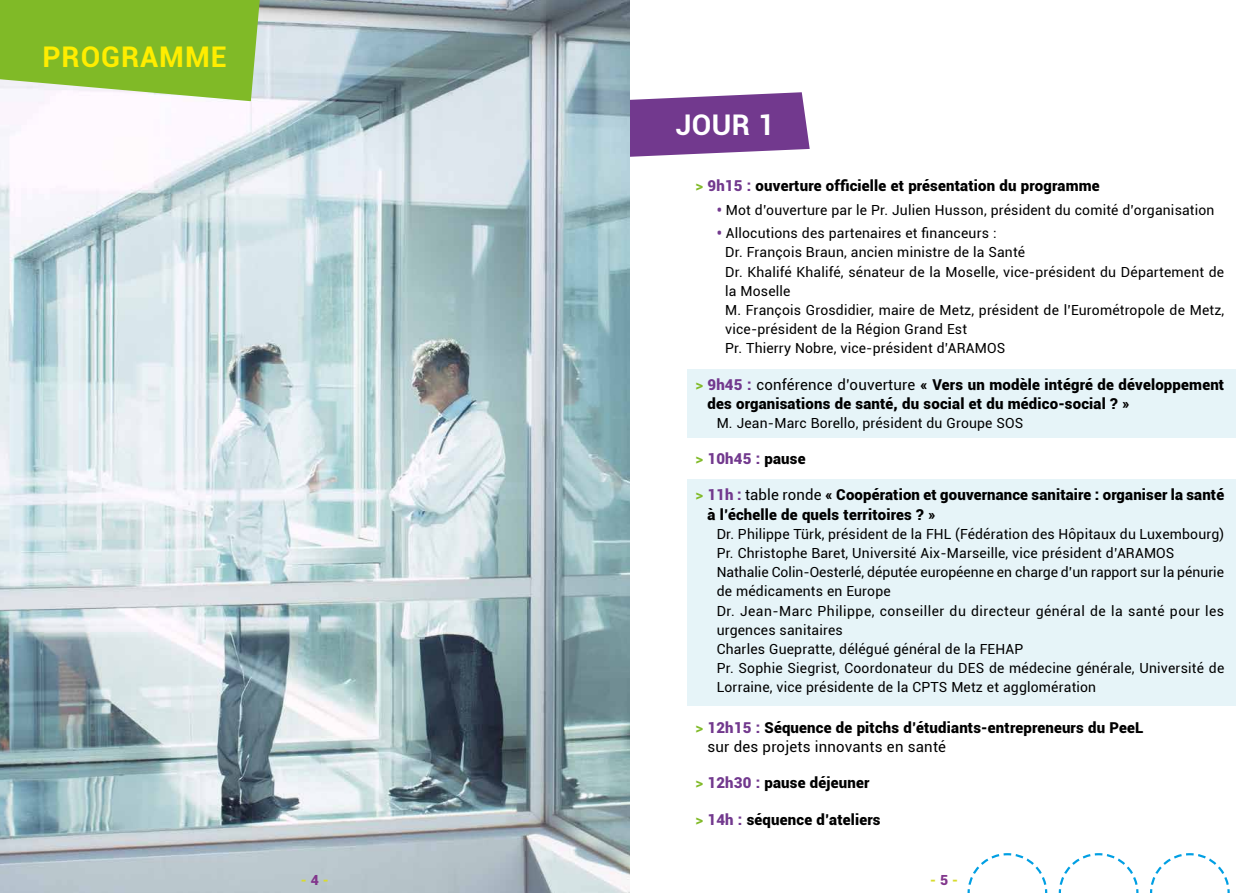
<style>
.page{position:relative;width:1259px;height:893px;background:#fff}
.page>*{position:absolute;margin:0;border:0;box-sizing:border-box;transform-origin:0 0}
.t1{font:700 28.5px "Roboto";letter-spacing:.035em;color:#ffed00}
.t2{font:700 28.5px "Roboto";color:#fff}
.t3{font:900 15px/19.2px "Roboto";letter-spacing:.01em;color:#000}
.t4{font:900 15px "Roboto";letter-spacing:.015em;color:#72398e}
.t5{font:13.95px/19.2px "Roboto";letter-spacing:.015em;color:#000}
.t6{font:900 13.95px "Roboto";color:#d7db2d}
.s1{font-weight:700;color:#80ba27}
.s2{color:#72398e}
.s3{font-weight:900;color:#72398e}
.s4{font-weight:400}
.s5{color:#000}
.s6{color:#82368c}
</style>
<div class="page">
<svg style="left:629px;top:92px;width:180px;height:70px"></svg>
<div style="left:687px;top:370px;width:548px;height:68px;background:#e6f4f8"></div>
<div style="left:687px;top:479px;width:548px;height:227px;background:#e6f4f8"></div>
<img style="left:0;top:0;width:629px;height:893px">
<svg style="left:0;top:0;width:260px;height:101px;background:#8dc040"></svg>
<svg style="left:1150px;top:853px;width:80px;height:40px"></svg>
<svg style="left:1058px;top:853px;width:81px;height:40px"></svg>
<svg style="left:967px;top:853px;width:81px;height:40px"></svg>
<h1 class="t1" style="left:43px;top:36px;width:186px">PROGRAMME</h1>
<h1 class="t2" style="left:676px;top:104px;width:100px">JOUR 1</h1>
<p class="t3" style="left:695px;top:176px;width:406px"><span class="s1">&gt;</span> <span class="s2">9h15 :</span> ouverture officielle et présentation du programme</p>
<p class="t5" style="left:716px;top:200px;width:499px"><span class="s3">•</span> Mot d’ouverture par le Pr. Julien Husson, président du comité d’organisation</p>
<p class="t5" style="left:725px;top:223px;width:500px;text-indent:-9px"><span class="s3">•</span> Allocutions des partenaires et financeurs :<br>Dr. François Braun, ancien ministre de la Santé<br>Dr. Khalifé Khalifé, sénateur de la Moselle, vice-président du Département de la Moselle<br>M. François Grosdidier, maire de Metz, président de l’Eurométropole de Metz, vice-président de la Région Grand Est<br>Pr. Thierry Nobre, vice-président d’ARAMOS</p>
<p class="t3" style="left:707px;top:374px;width:518px;text-indent:-12px"><span class="s1">&gt;</span> <span class="s2">9h45 :</span> <span class="s4">conférence d’ouverture</span> « Vers un modèle intégré de développement des organisations de santé, du social et du médico-social ? »</p>
<p class="t5" style="left:716px;top:413px;width:308px">M. Jean-Marc Borello, président du Groupe SOS</p>
<p class="t4" style="left:695px;top:448px;width:112px"><span class="s1">&gt;</span> 10h45 : <span class="s5">pause</span></p>
<p class="t3" style="left:707px;top:485px;width:518px;text-indent:-12px"><span class="s1">&gt;</span> <span class="s2">11h :</span> <span class="s4">table ronde</span> « Coopération et gouvernance sanitaire : organiser la santé à l’échelle de quels territoires ? »</p>
<p class="t5" style="left:716px;top:524px;width:509px">Dr. Philippe Türk, président de la FHL (Fédération des Hôpitaux du Luxembourg)<br>Pr. Christophe Baret, Université Aix-Marseille, vice président d’ARAMOS Nathalie Colin-Oesterlé, députée européenne en charge d’un rapport sur la pénurie de médicaments en Europe<br>Dr. Jean-Marc Philippe, conseiller du directeur général de la santé pour les urgences sanitaires<br>Charles Guepratte, délégué général de la FEHAP<br>Pr. Sophie Siegrist, Coordonateur du DES de médecine générale, Université de Lorraine, vice présidente de la CPTS Metz et agglomération</p>
<p class="t3" style="left:707px;top:717px;width:437px;text-indent:-12px"><span class="s1">&gt;</span> <span class="s2">12h15 :</span> Séquence de pitchs d’étudiants-entrepreneurs du PeeL <span class="s4">sur des projets innovants en santé</span></p>
<p class="t3" style="left:695px;top:773px;width:175px"><span class="s1">&gt;</span> <span class="s2">12h30 :</span> pause déjeuner</p>
<p class="t3" style="left:695px;top:809px;width:187px"><span class="s1">&gt;</span> <span class="s2">14h :</span> séquence d’ateliers</p>
<p class="t6" style="left:301px;top:870px;width:29px">- <span class="s6">4</span> -</p>
<p class="t6" style="left:930px;top:870px;width:29px">- <span class="s6">5</span> -</p>
</div>
